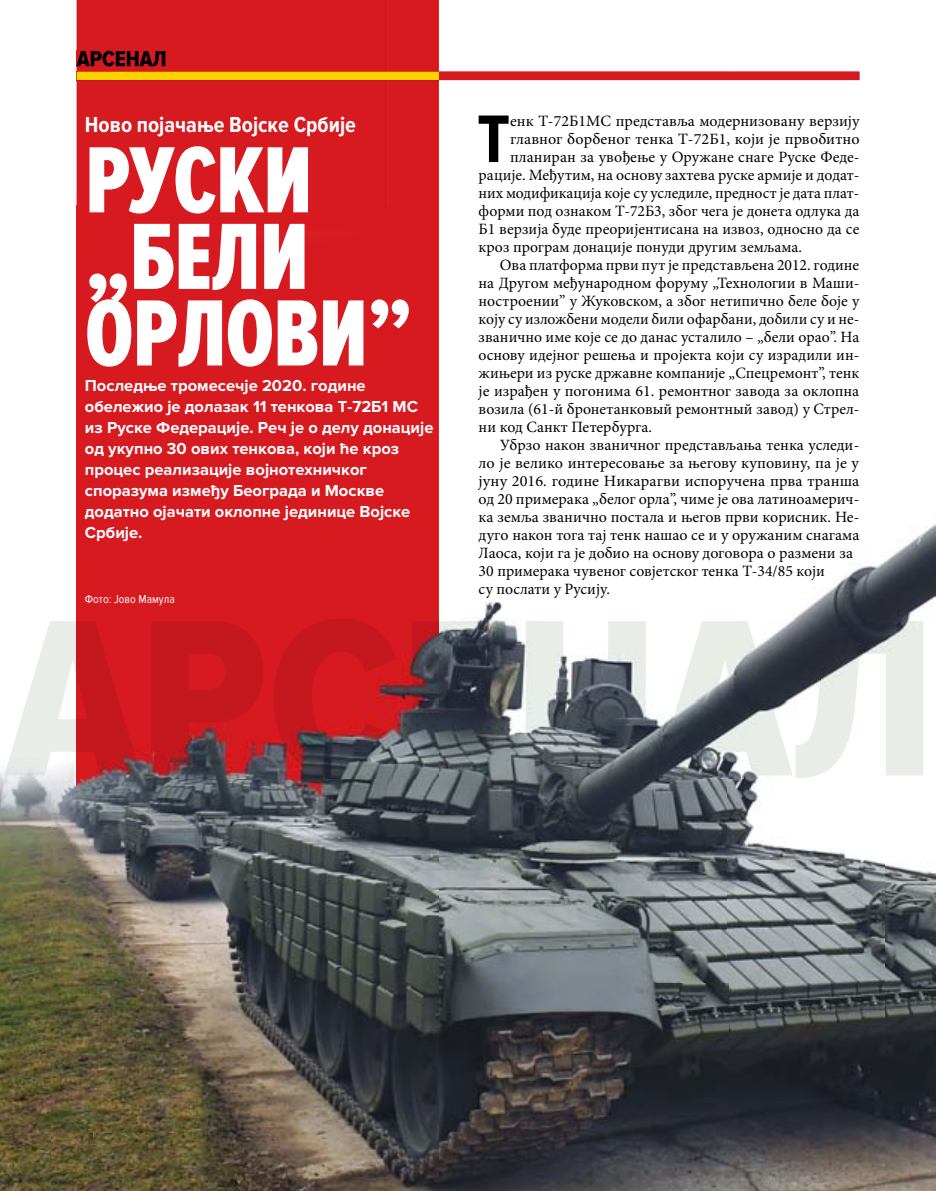
<style>
.page{position:relative;width:936px;height:1191px;background:#fff}
.page>*{position:absolute;margin:0;border:0;box-sizing:border-box;transform-origin:0 0}
.t1{font:97.5px/76.5px "Proxima Nova Ex Cn Extrabld";letter-spacing:-.01em;color:#fff}
.t2{font:700 69.75px "Proxima Nova Cond";color:#000}
.t3{font:700 22.5px "Proxima Nova Cond";color:#fff}
.t4{font:700 16.5px/21px "Proxima Nova";color:#fff}
.t5{font:15.75px "Minion Pro";color:#000}
.t6{font:12px "Proxima Nova Cond";color:#fff}
</style>
<div class="page">
<img style="left:76px;top:0;width:1px;height:618px">
<img style="left:77px;top:0;width:650px;height:618px">
<img style="left:727px;top:71px;width:208px;height:547px">
<img style="left:0;top:771px;width:51px;height:420px">
<img style="left:884px;top:863px;width:51px;height:328px">
<img style="left:51px;top:778px;width:833px;height:413px">
<div style="left:439px;top:72px;width:420px;height:8px;background:#d71920"></div>
<svg style="left:76px;top:51px;width:1px;height:15px"></svg>
<img style="left:77px;top:1133px;width:16px;height:9px">
<img style="left:96px;top:1133px;width:53px;height:12px">
<img style="left:149px;top:1133px;width:72px;height:12px">
<img style="left:77px;top:51px;width:88px;height:15px">
<img style="left:107px;top:618px;width:306px;height:160px">
<img style="left:4px;top:618px;width:103px;height:160px">
<img style="left:413px;top:618px;width:510px;height:160px">
<div style="left:77px;top:72px;width:362px;height:8px;background:#ffd200"></div>
<h3 class="t3" style="left:85px;top:112px;width:272px">Ново појачање Војске Србије</h3>
<h1 class="t1" style="left:85px;top:145px;width:329px">РУСКИ „БЕЛИ<br>ОРЛОВИ”</h1>
<p class="t4" style="left:85px;top:375px;width:350px">Последње тромесечје 2020. године обележио је долазак 11 тенкова Т-72Б1 МС из Руске Федерације. Реч је о делу донације од укупно 30 ових тенкова, који ће кроз процес реализације војнотехничког споразума између Београда и Москве додатно ојачати оклопне јединице Војске Србије.</p>
<p class="t6" style="left:85px;top:592px;width:91px">Фото: Јово Мамула</p>
<h2 class="t2" style="left:477px;top:100px;width:34px">Т</h2>
<p class="t5" style="left:510px;top:110px;width:351px">енк Т-72Б1МС представља модернизовану верзију</p>
<p class="t5" style="left:510px;top:128px;width:351px">главног борбеног тенка Т-72Б1, који је првобитно</p>
<p class="t5" style="left:510px;top:146px;width:351px">планиран за увођење у Оружане снаге Руске Феде-</p>
<p class="t5" style="left:478px;top:164px;width:382px">рације. Међутим, на основу захтева руске армије и додат-</p>
<p class="t5" style="left:478px;top:182px;width:382px">них модификација које су уследиле, предност је дата плат-</p>
<p class="t5" style="left:478px;top:200px;width:382px">форми под ознаком Т-72Б3, због чега је донета одлука да</p>
<p class="t5" style="left:478px;top:218px;width:382px">Б1 верзија буде преоријентисана на извоз, односно да се</p>
<p class="t5" style="left:478px;top:236px;width:325px">кроз програм донације понуди другим земљама.</p>
<p class="t5" style="left:500px;top:254px;width:361px">Ова платформа први пут је представљена 2012. године</p>
<p class="t5" style="left:478px;top:272px;width:382px">на Другом међународном форуму „Технологии в Маши-</p>
<p class="t5" style="left:478px;top:290px;width:382px">ностроении” у Жуковском, а због нетипично беле боје у</p>
<p class="t5" style="left:478px;top:308px;width:382px">коју су изложбени модели били офарбани, добили су и не-</p>
<p class="t5" style="left:478px;top:326px;width:382px">званично име које се до данас усталило – „бели орао”. На</p>
<p class="t5" style="left:478px;top:344px;width:382px">основу идејног решења и пројекта који су израдили ин-</p>
<p class="t5" style="left:478px;top:362px;width:382px">жињери из руске државне компаније „Спецремонт”, тенк</p>
<p class="t5" style="left:478px;top:380px;width:382px">је израђен у погонима 61. ремонтног завода за оклопна</p>
<p class="t5" style="left:478px;top:398px;width:382px">возила (61-й бронетанковый ремонтный завод) у Стрел-</p>
<p class="t5" style="left:478px;top:416px;width:175px">ни код Санкт Петербурга.</p>
<p class="t5" style="left:500px;top:434px;width:361px">Убрзо након званичног представљања тенка уследи-</p>
<p class="t5" style="left:478px;top:452px;width:382px">ло је велико интересовање за његову куповину, па је у</p>
<p class="t5" style="left:478px;top:470px;width:382px">јуну 2016. године Никарагви испоручена прва транша</p>
<p class="t5" style="left:478px;top:488px;width:382px">од 20 примерака „белог орла”, чиме је ова латиноамерич-</p>
<p class="t5" style="left:478px;top:506px;width:382px">ка земља званично постала и његов први корисник. Не-</p>
<p class="t5" style="left:478px;top:524px;width:382px">дуго након тога тај тенк нашао се и у оружаним снагама</p>
<p class="t5" style="left:478px;top:542px;width:376px">Лаоса, који га је добио на основу договора о размени за</p>
<p class="t5" style="left:478px;top:560px;width:348px">30 примерака чувеног совјетског тенка Т-34/85 који</p>
<p class="t5" style="left:478px;top:578px;width:133px">су послати у Русију.</p>
</div>
